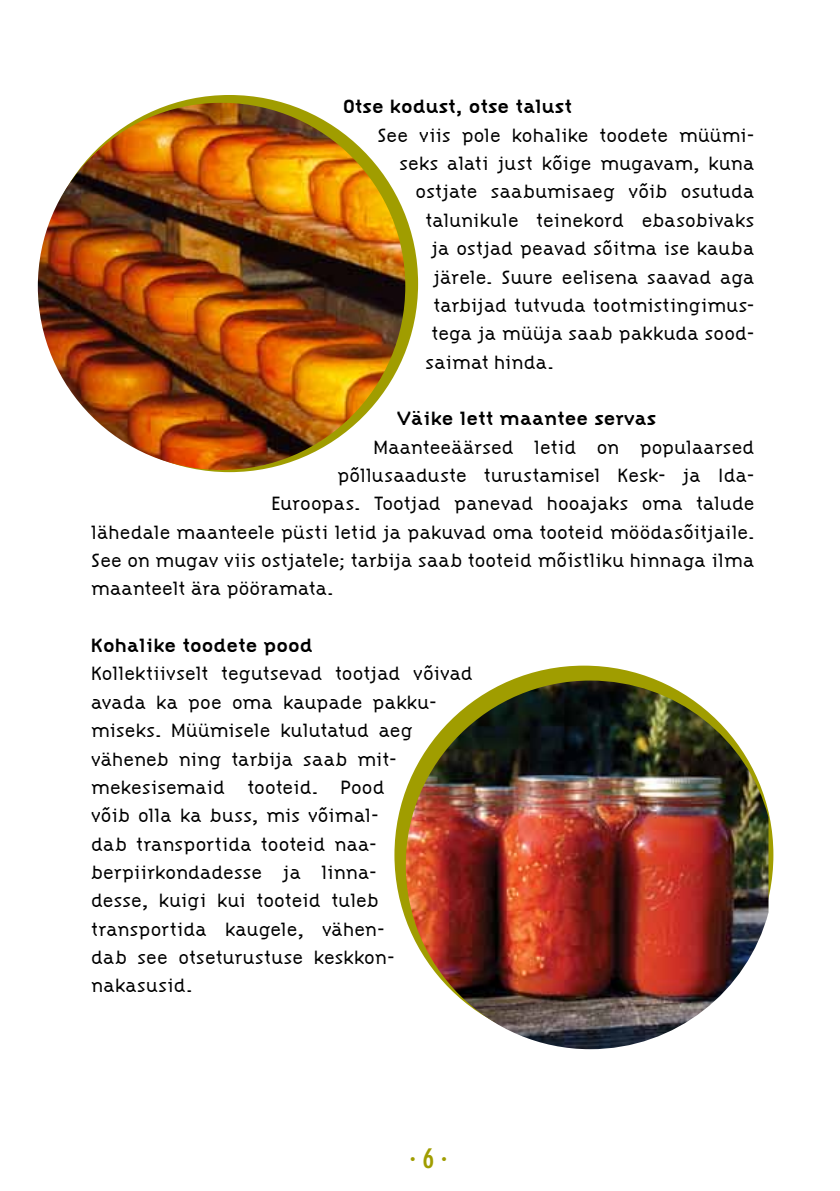
<style>
.page{position:relative;width:840px;height:1191px;background:#fff}
.page>*{position:absolute;margin:0;border:0;box-sizing:border-box;transform-origin:0 0}
.t1{font:700 condensed 28px "DIN Neuzeit Grotesk";color:#a09d00}
.t2{font:300 20px/28.4px "Citizen";letter-spacing:-.035em;color:#000}
.t3{font:700 20px "Citizen";color:#000}
</style>
<div class="page">
<img style="left:405px;top:680px;width:363px;height:369px">
<div style="left:41px;top:95px;width:377px;height:377px;background:#a09d00;border-radius:50%"></div>
<img style="left:38px;top:103px;width:367px;height:367px;border-radius:183px">
<p class="t3" style="left:343px;top:95px;width:230px">Otse kodust, otse talust</p>
<p class="t2" style="left:377px;top:121px;width:379px">See viis pole kohalike toodete müümi-</p>
<p class="t2" style="left:399px;top:149px;width:357px">seks alati just kõige mugavam, kuna</p>
<p class="t2" style="left:415px;top:178px;width:341px">ostjate saabumisaeg võib osutuda</p>
<p class="t2" style="left:425px;top:206px;width:331px">talunikule teinekord ebasobivaks</p>
<p class="t2" style="left:431px;top:234px;width:325px">ja ostjad peavad sõitma ise kauba</p>
<p class="t2" style="left:433px;top:263px;width:323px">järele. Suure eelisena saavad aga</p>
<p class="t2" style="left:433px;top:291px;width:323px">tarbijad tutvuda tootmistingimus-</p>
<p class="t2" style="left:431px;top:319px;width:325px">tega ja müüja saab pakkuda sood-</p>
<p class="t2" style="left:425px;top:348px;width:130px">saimat hinda.</p>
<p class="t3" style="left:397px;top:407px;width:260px">Väike lett maantee servas</p>
<p class="t2" style="left:373px;top:433px;width:383px">Maanteeäärsed letid on populaarsed</p>
<p class="t2" style="left:337px;top:461px;width:419px">põllusaaduste turustamisel Kesk- ja Ida-</p>
<p class="t2" style="left:271px;top:489px;width:485px">Euroopas. Tootjad panevad hooajaks oma talude</p>
<p class="t2" style="left:91px;top:518px;width:665px">lähedale maanteele püsti letid ja pakuvad oma tooteid möödasõitjaile.</p>
<p class="t2" style="left:91px;top:546px;width:665px">See on mugav viis ostjatele; tarbija saab tooteid mõistliku hinnaga ilma</p>
<p class="t2" style="left:91px;top:574px;width:244px">maanteelt ära pööramata.</p>
<p class="t3" style="left:91px;top:633px;width:223px">Kohalike toodete pood</p>
<p class="t2" style="left:91px;top:659px;width:383px">Kollektiivselt tegutsevad tootjad võivad avada ka poe oma kaupade pakku&shy;miseks. Müümisele kulutatud aeg väheneb ning tarbija saab mit&shy;mekesisemaid tooteid. Pood<br>võib olla ka buss, mis võimal-<br>dab transportida tooteid naa&shy;berpiirkondadesse ja linna-<br>desse, kuigi kui tooteid tuleb transportida kaugele, vähen-<br>dab see otseturustuse keskkon&shy;nakasusid.</p>
<h1 class="t1" style="left:409px;top:1142px;width:40px">· 6 ·</h1>
</div>
